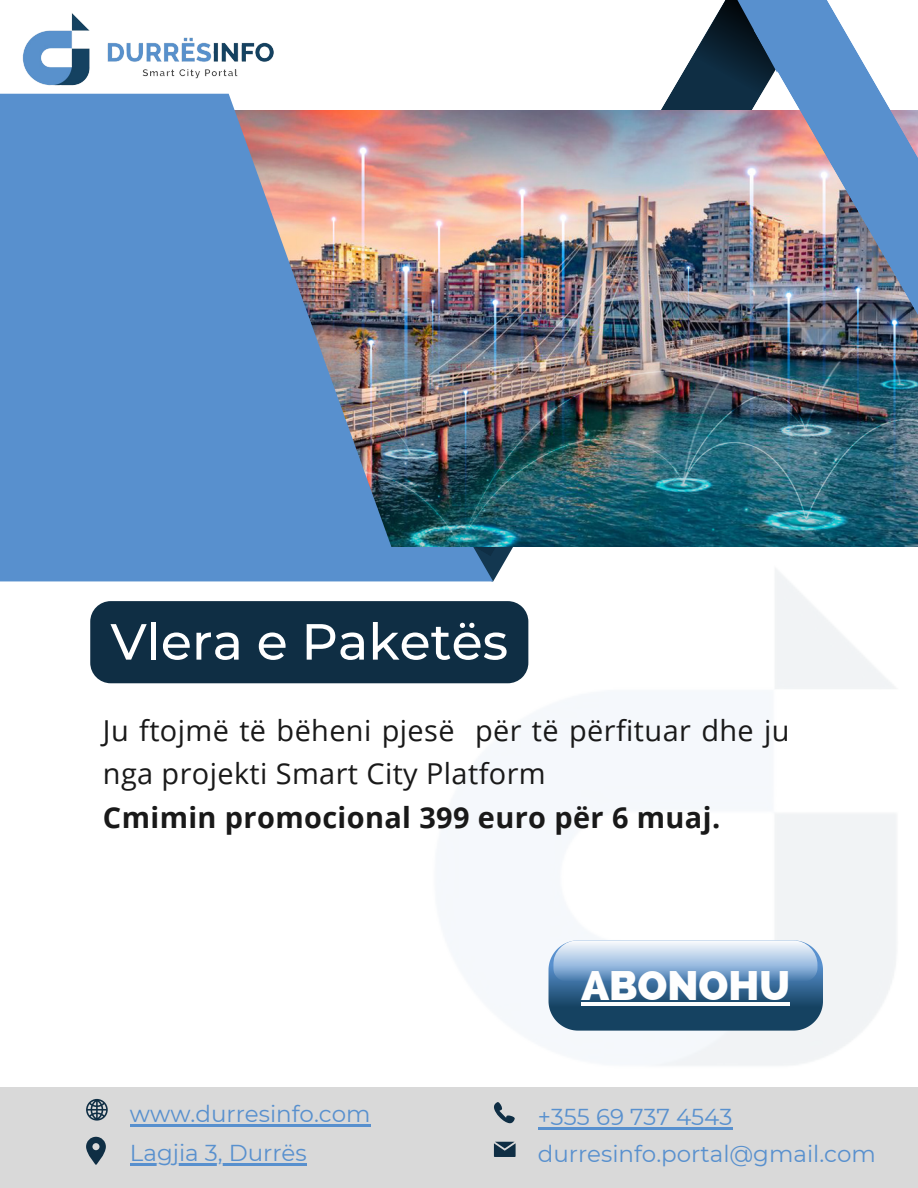
<style>
.page{position:relative;width:918px;height:1188px;background:#fff}
.page>*{position:absolute;margin:0;border:0;box-sizing:border-box;transform-origin:0 0}
.t1{font:500 50.7px "Montserrat";color:#fff}
.t2{font:800 41.25px "Raleway";color:#fefefe}
.t3{font:28.95px/43.8px "Open Sans";letter-spacing:.015em;color:#191919}
.t4{font:700 28.95px "Open Sans";letter-spacing:.015em;color:#191919}
.t5{font:22.95px "Montserrat";color:#5890ce}
</style>
<div class="page">
<div style="left:0;top:557px;width:385px;height:24px;background:#5890ce"></div>
<img style="left:385px;top:547px;width:511px;height:519px">
<svg style="left:423px;top:55px;width:331px;height:501px"></svg>
<img style="left:395px;top:110px;width:359px;height:437px">
<img style="left:754px;top:0;width:164px;height:560px">
<svg style="left:693px;top:0;width:130px;height:95px;background:#476a8e"></svg>
<img style="left:0;top:94px;width:395px;height:463px">
<img style="left:22px;top:13px;width:252px;height:73px">
<div style="left:0;top:1087px;width:918px;height:101px;background:#d9d9d9"></div>
<svg style="left:86px;top:1099px;width:21px;height:21px"></svg>
<svg style="left:86px;top:1137px;width:20px;height:28px"></svg>
<svg style="left:494px;top:1142px;width:21px;height:15px"></svg>
<svg style="left:494px;top:1102px;width:21px;height:21px"></svg>
<svg style="left:549px;top:940px;width:274px;height:90px;background:#6388a9"></svg>
<div style="left:90px;top:601px;width:438px;height:82px;background:#0f2e44"></div>
<hr style="left:130px;top:1125px;width:241px;height:2px;background:#5890ce">
<hr style="left:538px;top:1127px;width:195px;height:3px;background:#5890ce">
<hr style="left:130px;top:1164px;width:177px;height:2px;background:#5890ce">
<hr style="left:582px;top:1002px;width:208px;height:3px;background:#fefefe">
<p class="t1" style="left:111px;top:611px;width:399px">Vlera e Paketës</p>
<p class="t3" style="left:103px;top:707px;width:688px">Ju ftojmë të bëheni pjesë për të përfituar dhe ju nga projekti Smart City Platform</p>
<p class="t4" style="left:103px;top:797px;width:619px">Cmimin promocional 399 euro për 6 muaj.</p>
<p class="t2" style="left:582px;top:961px;width:210px">ABONOHU</p>
<p class="t5" style="left:130px;top:1100px;width:242px">www.durresinfo.com</p>
<p class="t5" style="left:538px;top:1103px;width:196px">+355 69 737 4543</p>
<p class="t5" style="left:130px;top:1139px;width:178px">Lagjia 3, Durrës</p>
<p class="t5" style="left:538px;top:1140px;width:340px">durresinfo.portal@gmail.com</p>
</div>
